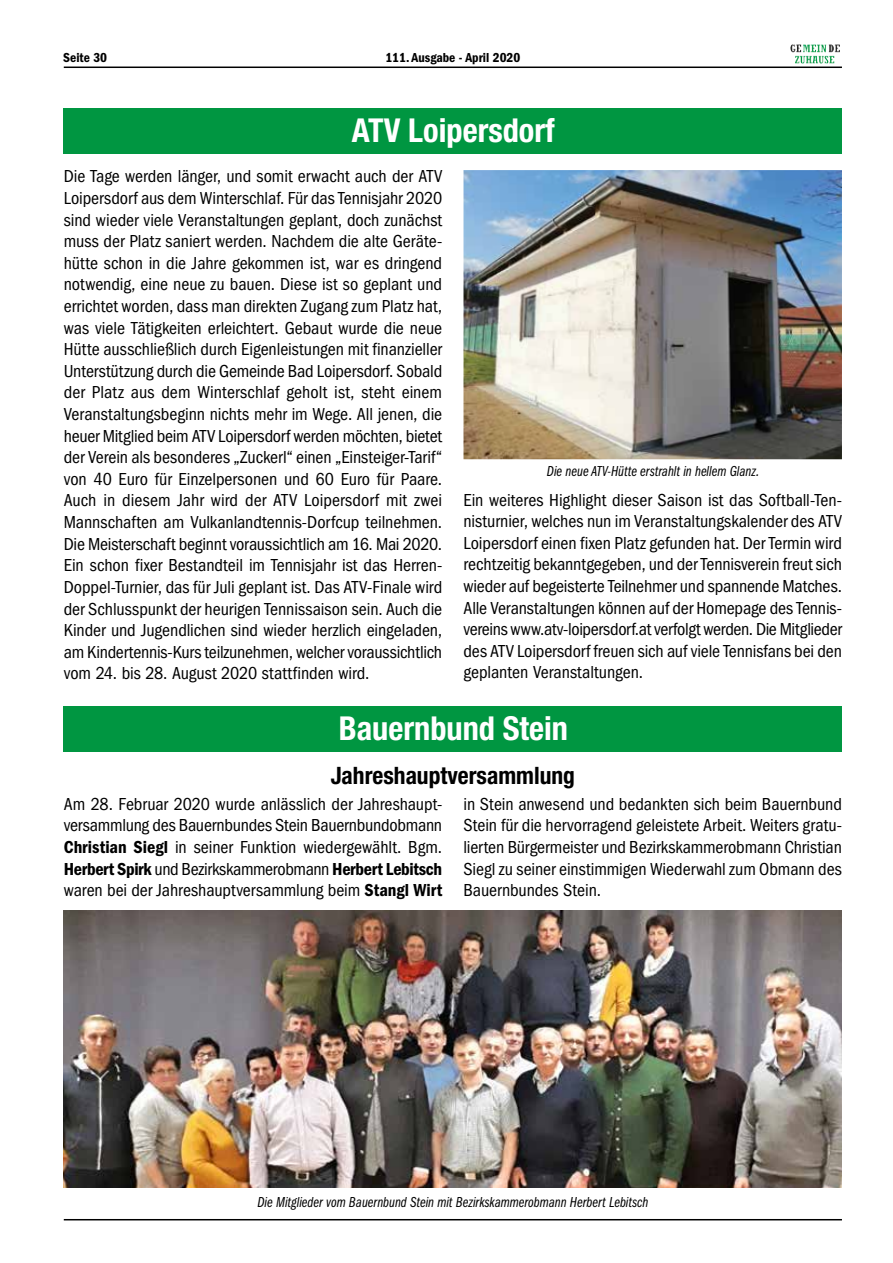
<style>
.page{position:relative;width:893px;height:1263px;background:#fff}
.page>*{position:absolute;margin:0;border:0;box-sizing:border-box;transform-origin:0 0}
.t1{font:700 condensed 33px "Helvetica Neue LT Std";color:#fff}
.t2{font:700 condensed 24px "Helvetica Neue LT Std";color:#000}
.t3{font:condensed 18px/21.6px "ITC Franklin Gothic Std";letter-spacing:-.005em;color:#000;text-align:justify}
.t4{font:18px "ITC Franklin Gothic Std Dm Cd";letter-spacing:-.02em;color:#000}
.t5{font:15px "ITC Franklin Gothic Std Bk Cp It";color:#000}
.t6{font:13.5px "ITC Franklin Gothic Std Dm Cd";color:#000}
.s1{font-family:"ITC Franklin Gothic Std Dm Cd";font-stretch:normal}
.s2{font-family:"ITC Franklin Gothic Std";font-stretch:condensed}
</style>
<div class="page">
<hr style="left:64px;top:67px;width:778px;height:1px;background:#000">
<hr style="left:64px;top:1219px;width:778px;height:1px;background:#000">
<img style="left:790px;top:44px;width:50px;height:19px">
<div style="left:64px;top:108px;width:778px;height:45px;background:#009641"></div>
<div style="left:64px;top:707px;width:778px;height:45px;background:#009641"></div>
<img style="left:463px;top:170px;width:379px;height:289px">
<img style="left:64px;top:910px;width:778px;height:278px">
<p class="t6" style="left:63px;top:50px;width:45px">Seite 30</p>
<p class="t6" style="left:385px;top:50px;width:136px">111. Ausgabe - April 2020</p>
<h1 class="t1" style="left:352px;top:110px;width:204px">ATV Loipersdorf</h1>
<p class="t3" style="left:64px;top:166px;width:380px">Die Tage werden länger, und somit erwacht auch der ATV Loipersdorf aus dem Winterschlaf. Für das Tennisjahr 2020 sind wieder viele Veranstaltungen geplant, doch zunächst muss der Platz saniert werden. Nachdem die alte Geräte&shy;hütte schon in die Jahre gekommen ist, war es dringend notwendig, eine neue zu bauen. Diese ist so geplant und errichtet worden, dass man direkten Zugang zum Platz hat, was viele Tätigkeiten erleichtert. Gebaut wurde die neue Hütte ausschließlich durch Eigenleistungen mit finanzieller Unterstützung durch die Gemeinde Bad Loipersdorf. Sobald der Platz aus dem Winterschlaf geholt ist, steht einem Veranstaltungsbeginn nichts mehr im Wege. All jenen, die heuer Mitglied beim ATV Loipersdorf werden möchten, bietet der Verein als besonderes „Zuckerl“ einen „Einsteiger-Tarif“ von 40 Euro für Einzelpersonen und 60 Euro für Paare.<br>Auch in diesem Jahr wird der ATV Loipersdorf mit zwei Mannschaften am Vulkanlandtennis-Dorfcup teilnehmen.<br>Die Meisterschaft beginnt voraussichtlich am 16. Mai 2020.<br>Ein schon fixer Bestandteil im Tennisjahr ist das Herren-Doppel-Turnier, das für Juli geplant ist. Das ATV-Finale wird der Schlusspunkt der heurigen Tennissaison sein. Auch die Kinder und Jugendlichen sind wieder herzlich eingeladen, am Kindertennis-Kurs teilzunehmen, welcher voraussichtlich vom 24. bis 28. August 2020 stattfinden wird.</p>
<p class="t5" style="left:547px;top:463px;width:214px">Die neue ATV-Hütte erstrahlt in hellem Glanz.</p>
<p class="t3" style="left:463px;top:489px;width:380px">Ein weiteres Highlight dieser Saison ist das Softball-Ten&shy;nisturnier, welches nun im Veranstaltungskalender des ATV Loipersdorf einen fixen Platz gefunden hat. Der Termin wird rechtzeitig bekanntgegeben, und der Tennisverein freut sich wieder auf begeisterte Teilnehmer und spannende Matches.<br>Alle Veranstaltungen können auf der Homepage des Tennis&shy;vereins www.atv-loipersdorf.at verfolgt werden. Die Mitglieder des ATV Loipersdorf freuen sich auf viele Tennisfans bei den geplanten Veranstaltungen.</p>
<h1 class="t1" style="left:339px;top:708px;width:231px">Bauernbund Stein</h1>
<h2 class="t2" style="left:331px;top:760px;width:246px">Jahreshauptversammlung</h2>
<p class="t3" style="left:64px;top:793px;width:380px">Am 28. Februar 2020 wurde anlässlich der Jahreshaupt&shy;versammlung des Bauernbundes Stein Bauernbundobmann <span class="s1">Christian Siegl</span> in seiner Funktion wiedergewählt. Bgm.</p>
<p class="t4" style="left:64px;top:858px;width:380px">Herbert Spirk <span class="s2">und Bezirkskammerobmann</span> Herbert Lebitsch</p>
<p class="t3" style="left:64px;top:879px;width:380px">waren bei der Jahreshauptversammlung beim <span class="s1">Stangl Wirt</span></p>
<p class="t3" style="left:463px;top:793px;width:380px">in Stein anwesend und bedankten sich beim Bauernbund Stein für die hervorragend geleistete Arbeit. Weiters gratu&shy;lierten Bürgermeister und Bezirkskammerobmann Christian Siegl zu seiner einstimmigen Wiederwahl zum Obmann des Bauernbundes Stein.</p>
<p class="t5" style="left:257px;top:1193px;width:392px">Die Mitglieder vom Bauernbund Stein mit Bezirkskammerobmann Herbert Lebitsch</p>
</div>
